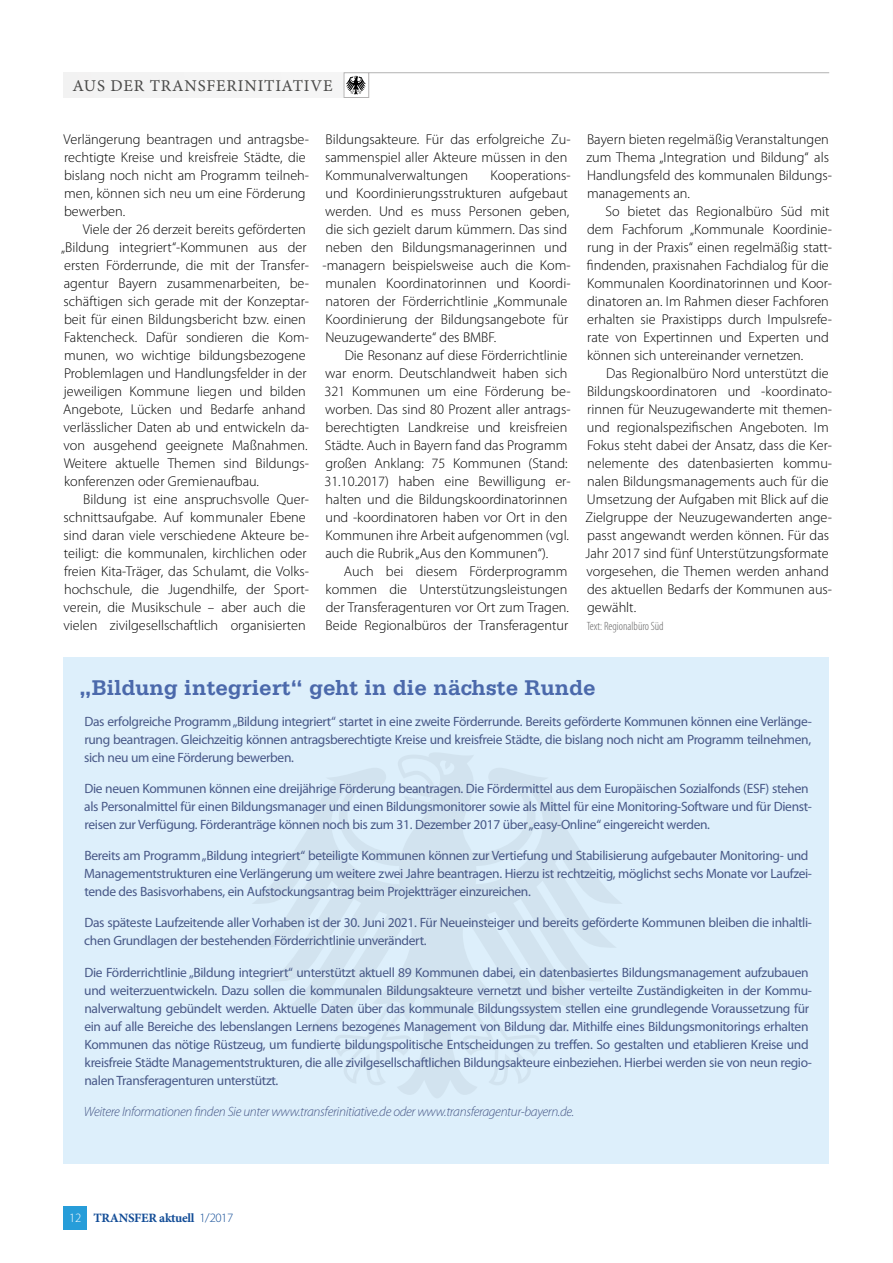
<style>
.page{position:relative;width:893px;height:1263px;background:#fff}
.page>*{position:absolute;margin:0;border:0;box-sizing:border-box;transform-origin:0 0}
.t1{font:700 22.5px "Serifa Std";color:#4b69ab}
.t2{font:16.5px "Minion Pro Capt";letter-spacing:.05em;color:#4a4a49}
.t3{font:300 14.25px/18px "Myriad Pro";color:#000}
.t4{font:13.5px/18px "Myriad Pro";letter-spacing:-.025em;color:#485887}
.t5{font:italic 300 13.5px "Myriad Pro";letter-spacing:-.025em;color:#485887}
.t6{font:12.75px "Minion Pro Bold Capt";letter-spacing:-.025em;color:#134d97}
.t7{font:300 12.75px "Myriad Pro";color:#fff}
.t8{font:300 condensed 12px "Myriad Pro";color:#646363}
.s1{font-family:"Myriad Pro";font-weight:300}
</style>
<div class="page">
<hr style="left:892px;top:0;width:1px;height:1263px;background:#ebf6fd">
<div style="left:64px;top:657px;width:765px;height:506px;background:#ddeffb"></div>
<hr style="left:347px;top:72px;width:482px;height:1px;background:#b3b2b2">
<div style="left:64px;top:72px;width:281px;height:26px;background:#f4f4f4"></div>
<svg style="left:346px;top:76px;width:20px;height:19px"></svg>
<div style="left:344px;top:72px;width:25px;height:26px;border:1px solid #b3b2b2"></div>
<svg style="left:253px;top:753px;width:369px;height:345px"></svg>
<div style="left:64px;top:1206px;width:23px;height:23px;background:#279dd9"></div>
<hr style="left:889px;top:260px;width:4px;height:346px;background:#fff">
<p class="t2" style="left:72px;top:74px;width:262px">AUS DER TRANSFERINITIATIVE</p>
<p class="t3" style="left:64px;top:130px;width:247px">Verlängerung beantragen und antragsbe&shy;rechtigte Kreise und kreisfreie Städte, die bislang noch nicht am Programm teilneh&shy;men, können sich neu um eine Förderung bewerben.</p>
<p class="t3" style="left:61px;top:220px;width:249px;text-indent:22px">Viele der 26 derzeit bereits geförderten „Bildung integriert“-Kommunen aus der ersten Förderrunde, die mit der Transfer&shy;agentur Bayern zusammenarbeiten, be&shy;schäftigen sich gerade mit der Konzeptar&shy;beit für einen Bildungsbericht bzw. einen Faktencheck. Dafür sondieren die Kom&shy;munen, wo wichtige bildungsbezogene Problemlagen und Handlungsfelder in der jeweiligen Kommune liegen und bilden Angebote, Lücken und Bedarfe anhand verlässlicher Daten ab und entwickeln da&shy;von ausgehend geeignete Maßnahmen.<br>Weitere aktuelle Themen sind Bildungs&shy;konferenzen oder Gremienaufbau.</p>
<p class="t3" style="left:63px;top:490px;width:247px;text-indent:20px">Bildung ist eine anspruchsvolle Quer&shy;schnittsaufgabe. Auf kommunaler Ebene sind daran viele verschiedene Akteure be&shy;teiligt: die kommunalen, kirchlichen oder freien Kita-Träger, das Schulamt, die Volks&shy;hochschule, die Jugendhilfe, der Sport&shy;verein, die Musikschule – aber auch die vielen zivilgesellschaftlich organisierten</p>
<p class="t3" style="left:325px;top:130px;width:247px">Bildungsakteure. Für das erfolgreiche Zu&shy;sammenspiel aller Akteure müssen in den<br>Kommunalverwaltungen</p>
<p class="t3" style="left:322px;top:166px;width:250px;text-indent:168px">Kooperations&shy;und Koordinierungsstrukturen aufgebaut werden. Und es muss Personen geben, die sich gezielt darum kümmern. Das sind neben den Bildungsmanagerinnen und -managern beispielsweise auch die Kom&shy;munalen Koordinatorinnen und Koordi&shy;natoren der Förderrichtlinie „Kommunale Koordinierung der Bildungsangebote für Neuzugewanderte“ des BMBF.</p>
<p class="t3" style="left:324px;top:346px;width:248px;text-indent:20px">Die Resonanz auf diese Förderrichtlinie war enorm. Deutschlandweit haben sich 321 Kommunen um eine Förderung be&shy;worben. Das sind 80 Prozent aller antrags&shy;berechtigten Landkreise und kreisfreien Städte. Auch in Bayern fand das Programm großen Anklang: 75 Kommunen (Stand:<br>31.10.2017) haben eine Bewilligung er&shy;halten und die Bildungskoordinatorinnen und -koordinatoren haben vor Ort in den Kommunen ihre Arbeit aufgenommen (vgl. auch die Rubrik „Aus den Kommunen“).</p>
<p class="t3" style="left:326px;top:562px;width:245px;text-align:justify;text-indent:18px">Auch bei diesem Förderprogramm kommen die Unterstützungsleistungen der Transferagenturen vor Ort zum Tragen.<br>Beide Regionalbüros der Transferagentur</p>
<p class="t3" style="left:586px;top:130px;width:247px">Bayern bieten regelmäßig Veranstaltungen zum Thema „Integration und Bildung“ als Handlungsfeld des kommunalen Bildungs&shy;managements an.</p>
<p class="t3" style="left:587px;top:202px;width:247px;text-indent:19px">So bietet das Regionalbüro Süd mit dem Fachforum „Kommunale Koordinie&shy;rung in der Praxis“ einen regelmäßig statt&shy;findenden, praxisnahen Fachdialog für die Kommunalen Koordinatorinnen und Koor&shy;dinatoren an. Im Rahmen dieser Fachforen erhalten sie Praxistipps durch Impulsrefe&shy;rate von Expertinnen und Experten und können sich untereinander vernetzen.</p>
<p class="t3" style="left:585px;top:364px;width:248px;text-indent:21px">Das Regionalbüro Nord unterstützt die Bildungskoordinatoren und -koordinato&shy;rinnen für Neuzugewanderte mit themen&shy;und regionalspezifischen Angeboten. Im Fokus steht dabei der Ansatz, dass die Ker&shy;nelemente des datenbasierten kommu&shy;nalen Bildungsmanagements auch für die Umsetzung der Aufgaben mit Blick auf die Zielgruppe der Neuzugewanderten ange&shy;passt angewandt werden können. Für das Jahr 2017 sind fünf Unterstützungsformate vorgesehen, die Themen werden anhand des aktuellen Bedarfs der Kommunen aus&shy;gewählt.</p>
<p class="t8" style="left:587px;top:619px;width:79px">Text: Regionalbüro Süd</p>
<h1 class="t1" style="left:79px;top:674px;width:518px">„Bildung integriert“ geht in die nächste Runde</h1>
<p class="t4" style="left:84px;top:712px;width:729px;text-align:justify">Das erfolgreiche Programm „Bildung integriert“ startet in eine zweite Förderrunde. Bereits geförderte Kommunen können eine Verlänge&shy;rung beantragen. Gleichzeitig können antragsberechtigte Kreise und kreisfreie Städte, die bislang noch nicht am Programm teilnehmen, sich neu um eine Förderung bewerben.</p>
<p class="t4" style="left:84px;top:779px;width:729px">Die neuen Kommunen können eine dreijährige Förderung beantragen. Die Fördermittel aus dem Europäischen Sozialfonds (ESF) stehen als Personalmittel für einen Bildungsmanager und einen Bildungsmonitorer sowie als Mittel für eine Monitoring-Software und für Dienst&shy;reisen zur Verfügung. Förderanträge können noch bis zum 31. Dezember 2017 über „easy-Online“ eingereicht werden.</p>
<p class="t4" style="left:84px;top:846px;width:729px">Bereits am Programm „Bildung integriert“ beteiligte Kommunen können zur Vertiefung und Stabilisierung aufgebauter Monitoring- und<br>Managementstrukturen eine Verlängerung um weitere zwei Jahre beantragen. Hierzu ist rechtzeitig, möglichst sechs Monate vor Laufzei&shy;tende des Basisvorhabens, ein Aufstockungsantrag beim Projektträger einzureichen.</p>
<p class="t4" style="left:84px;top:914px;width:729px">Das späteste Laufzeitende aller Vorhaben ist der 30. Juni 2021. Für Neueinsteiger und bereits geförderte Kommunen bleiben die inhaltli&shy;chen Grundlagen der bestehenden Förderrichtlinie unverändert.</p>
<p class="t4" style="left:84px;top:963px;width:729px">Die Förderrichtlinie „Bildung integriert“ unterstützt aktuell 89 Kommunen dabei, ein datenbasiertes Bildungsmanagement aufzubauen und weiterzuentwickeln. Dazu sollen die kommunalen Bildungsakteure vernetzt und bisher verteilte Zuständigkeiten in der Kommu&shy;nalverwaltung gebündelt werden. Aktuelle Daten über das kommunale Bildungssystem stellen eine grundlegende Voraussetzung für ein auf alle Bereiche des lebenslangen Lernens bezogenes Management von Bildung dar. Mithilfe eines Bildungsmonitorings erhalten Kommunen das nötige Rüstzeug, um fundierte bildungspolitische Entscheidungen zu treffen. So gestalten und etablieren Kreise und kreisfreie Städte Managementstrukturen, die alle zivilgesellschaftlichen Bildungsakteure einbeziehen. Hierbei werden sie von neun regio&shy;nalen Transferagenturen unterstützt.</p>
<p class="t5" style="left:84px;top:1103px;width:492px">Weitere Informationen finden Sie unter www.transferinitiative.de oder www.transferagentur-bayern.de.</p>
<p class="t7" style="left:69px;top:1209px;width:14px">12</p>
<p class="t6" style="left:94px;top:1208px;width:141px">TRANSFER aktuell <span class="s1">1/2017</span></p>
</div>
